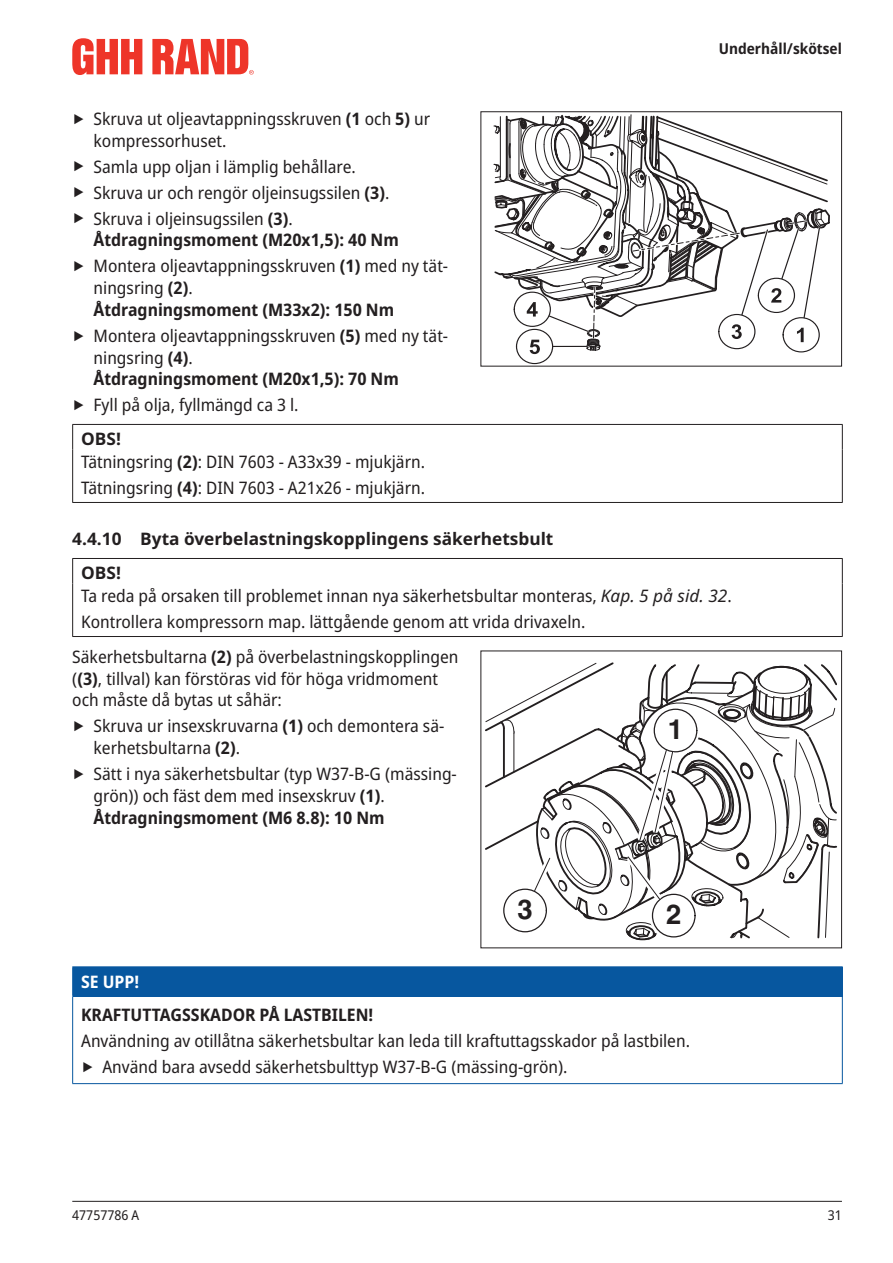
<style>
.page{position:relative;width:893px;height:1263px;background:#fff}
.page>*{position:absolute;margin:0;border:0;box-sizing:border-box;transform-origin:0 0}
.t1{font:700 27.45px "Helvetica";color:#231f20}
.t2{font:semi-condensed 17.25px/21.8px "Noto Sans";color:#231f20}
.t3{font:700 semi-condensed 17.25px/21.8px "Noto Sans";color:#231f20}
.t4{font:700 17.25px/33.9px "Noto Sans";color:#231f20}
.t5{font:700 semi-condensed 17.25px "Noto Sans";color:#fff}
.t6{font:700 semi-condensed 15px "Noto Sans";color:#231f20}
.t7{font:semi-condensed 13.5px "Noto Sans";color:#231f20}
.s1{font-stretch:normal;font-size:34.5px}
.s2{font-weight:700}
.s3{font-weight:400}
.s4{font-weight:700;font-stretch:normal}
.s5{font-style:italic;font-stretch:normal}
</style>
<div class="page">
<hr style="left:72px;top:1201px;width:770px;height:1px;background:#231f20">
<svg style="left:72px;top:38px;width:70px;height:37px"></svg>
<svg style="left:152px;top:39px;width:102px;height:36px"></svg>
<hr style="left:72px;top:424px;width:771px;height:1px;background:#231f20">
<svg style="left:72px;top:425px;width:1px;height:24px"></svg>
<svg style="left:842px;top:425px;width:1px;height:24px"></svg>
<hr style="left:72px;top:449px;width:1px;height:53px;background:#231f20">
<hr style="left:842px;top:449px;width:1px;height:53px;background:#231f20">
<hr style="left:72px;top:502px;width:771px;height:1px;background:#231f20">
<hr style="left:72px;top:558px;width:771px;height:1px;background:#231f20">
<svg style="left:72px;top:559px;width:1px;height:24px"></svg>
<svg style="left:842px;top:559px;width:1px;height:24px"></svg>
<hr style="left:72px;top:583px;width:1px;height:53px;background:#231f20">
<hr style="left:842px;top:583px;width:1px;height:53px;background:#231f20">
<hr style="left:72px;top:636px;width:771px;height:1px;background:#231f20">
<div style="left:73px;top:967px;width:769px;height:29px;background:#07579f"></div>
<hr style="left:72px;top:996px;width:771px;height:1px;background:#07579f">
<hr style="left:72px;top:966px;width:771px;height:1px;background:#07579f">
<svg style="left:72px;top:967px;width:1px;height:29px"></svg>
<svg style="left:842px;top:967px;width:1px;height:29px"></svg>
<hr style="left:72px;top:996px;width:1px;height:87px;background:#07579f">
<hr style="left:842px;top:996px;width:1px;height:87px;background:#07579f">
<hr style="left:72px;top:1083px;width:771px;height:1px;background:#07579f">
<svg style="left:493px;top:114px;width:337px;height:250px"></svg>
<div style="left:480px;top:111px;width:362px;height:255px;border:1px solid #231f20"></div>
<svg style="left:485px;top:662px;width:352px;height:278px"></svg>
<p class="t6" style="left:719px;top:38px;width:125px">Underhåll/skötsel</p>
<p class="t2" style="left:94px;top:108px;width:338px;text-indent:-21px"><span class="s1">‣</span> Skruva ut oljeavtappningsskruven <span class="s2">(1</span> och <span class="s2">5)</span> ur kompressorhuset.</p>
<p class="t2" style="left:72px;top:154px;width:319px;line-height:26px"><span class="s1">‣</span> Samla upp oljan i lämplig behållare.<br><span class="s1">‣</span> Skruva ur och rengör oljeinsugssilen <span class="s2">(3)</span>. <span class="s1">‣</span> Skruva i oljeinsugssilen <span class="s2">(3)</span>.</p>
<p class="t2" style="left:72px;top:227px;width:377px;line-height:26px;text-indent:21px"><span class="s2">Åtdragningsmoment (M20x1,5): 40 Nm<br></span><span class="s1">‣</span> Montera oljeavtappningsskruven <span class="s2">(1)</span> med ny tät‑</p>
<p class="t3" style="left:94px;top:277px;width:302px"><span class="s3">ningsring</span> (2)<span class="s3">.<br></span>Åtdragningsmoment (M33x2): 150 Nm</p>
<p class="t2" style="left:94px;top:325px;width:356px;text-indent:-21px"><span class="s1">‣</span> Montera oljeavtappningsskruven <span class="s2">(5)</span> med ny tät‑ ningsring <span class="s2">(4)</span>.<br><span class="s2">Åtdragningsmoment (M20x1,5): 70 Nm</span></p>
<p class="t2" style="left:81px;top:388px;width:219px;line-height:33.9px;text-indent:-9px"><span class="s1">‣</span> Fyll på olja, fyllmängd ca 3 l.<br><span class="s4">OBS!</span></p>
<p class="t2" style="left:81px;top:449px;width:345px;line-height:26px">Tätningsring <span class="s2">(2)</span>: DIN 7603 - A33x39 - mjukjärn.<br>Tätningsring <span class="s2">(4)</span>: DIN 7603 - A21x26 - mjukjärn.</p>
<p class="t4" style="left:81px;top:522px;width:474px;text-indent:-9px">4.4.10 Byta överbelastningskopplingens säkerhetsbult<br>OBS!</p>
<p class="t2" style="left:81px;top:583px;width:652px;line-height:26px">Ta reda på orsaken till problemet innan nya säkerhetsbultar monteras, <span class="s5">Kap. 5 på sid. 32</span>.<br>Kontrollera kompressorn map. lättgående genom att vrida drivaxeln.</p>
<p class="t2" style="left:72px;top:646px;width:388px">Säkerhetsbultarna <span class="s2">(2)</span> på överbelastningskopplingen (<span class="s2">(3)</span>, tillval) kan förstöras vid för höga vridmoment och måste då bytas ut såhär:</p>
<p class="t2" style="left:94px;top:716px;width:352px;text-indent:-21px"><span class="s1">‣</span> Skruva ur insexskruvarna <span class="s2">(1)</span> och demontera sä‑ kerhetsbultarna <span class="s2">(2)</span>.</p>
<p class="t2" style="left:94px;top:763px;width:364px;text-indent:-21px"><span class="s1">‣</span> Sätt i nya säkerhetsbultar (typ W37-B-G (mässing&shy;grön)) och fäst dem med insexskruv <span class="s2">(1)</span>.<br><span class="s2">Åtdragningsmoment (M6 8.8): 10 Nm</span></p>
<h1 class="t1" style="left:668px;top:713px;width:17px">1</h1>
<h1 class="t1" style="left:517px;top:893px;width:17px">3</h1>
<h1 class="t1" style="left:666px;top:898px;width:17px">2</h1>
<p class="t5" style="left:81px;top:969px;width:60px">SE UPP!</p>
<p class="t3" style="left:81px;top:1004px;width:294px">KRAFTUTTAGSSKADOR PÅ LASTBILEN!</p>
<p class="t2" style="left:81px;top:1028px;width:610px;line-height:26px">Användning av otillåtna säkerhetsbultar kan leda till kraftuttagsskador på lastbilen. <span class="s1">‣</span> Använd bara avsedd säkerhetsbulttyp W37-B-G (mässing-grön).</p>
<p class="t7" style="left:72px;top:1206px;width:69px">47757786 A</p>
<p class="t7" style="left:828px;top:1206px;width:16px">31</p>
</div>
